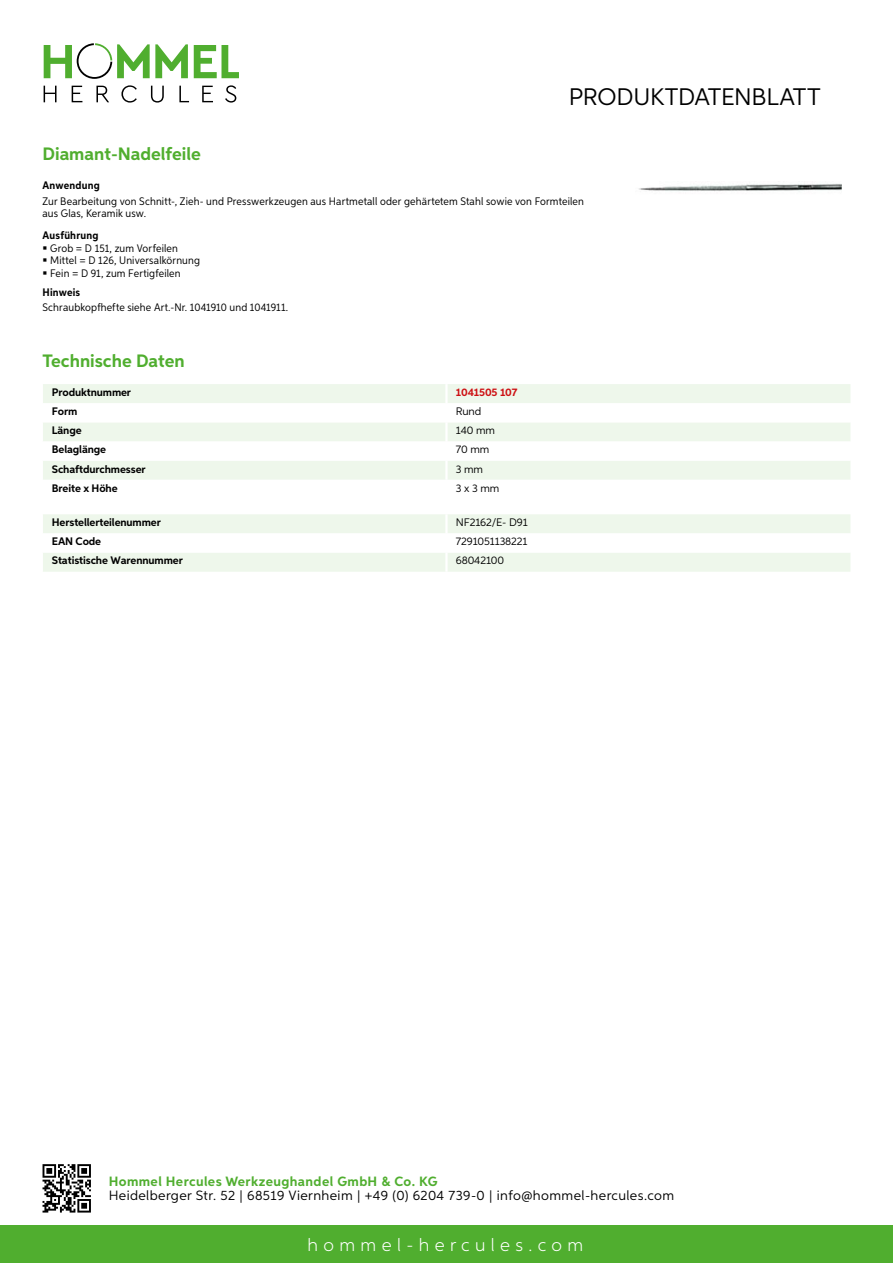
<style>
.page{position:relative;width:893px;height:1263px;background:#fff}
.page>*{position:absolute;margin:0;border:0;box-sizing:border-box;transform-origin:0 0}
.t1{font:24px "Aspira";letter-spacing:-.01em;color:#000}
.t2{font:700 18px "Aspira";color:#50ae2f}
.t3{font:300 18px "Aspira";letter-spacing:.3em;color:#fff}
.t4{font:13.5px "Aspira";letter-spacing:.03em;color:#000}
.t5{font:700 13.5px "Aspira";letter-spacing:.03em;color:#50ae2f}
.t6{font:10.95px/12.8px "Aspira Nar";letter-spacing:.015em;color:#000}
.t7{font:700 10.95px "Aspira";letter-spacing:-.01em;color:#000}
.t8{font:10.95px "Aspira";letter-spacing:-.01em;color:#000}
.t9{font:700 10.95px "Aspira Nar";letter-spacing:.02em;color:#000}
.t10{font:700 10.95px "Aspira";letter-spacing:-.01em;color:#cd1013}
</style>
<div class="page">
<div style="left:0;top:1226px;width:893px;height:37px;background:#50ae2f"></div>
<svg style="left:43px;top:1164px;width:48px;height:48px"></svg>
<svg style="left:194px;top:45px;width:45px;height:33px"></svg>
<svg style="left:44px;top:43px;width:144px;height:36px"></svg>
<svg style="left:44px;top:86px;width:13px;height:16px"></svg>
<svg style="left:72px;top:86px;width:10px;height:16px"></svg>
<svg style="left:96px;top:86px;width:13px;height:16px"></svg>
<svg style="left:121px;top:85px;width:16px;height:18px"></svg>
<svg style="left:151px;top:86px;width:13px;height:17px"></svg>
<svg style="left:179px;top:86px;width:10px;height:16px"></svg>
<svg style="left:202px;top:86px;width:11px;height:16px"></svg>
<svg style="left:225px;top:85px;width:11px;height:18px"></svg>
<div style="left:43px;top:384px;width:807px;height:19px;background:#eef7eb"></div>
<svg style="left:43px;top:423px;width:807px;height:57px;fill:#eef7eb"></svg>
<hr style="left:445px;top:384px;width:3px;height:19px;background:#fff">
<hr style="left:445px;top:422px;width:3px;height:19px;background:#fff">
<hr style="left:445px;top:441px;width:3px;height:20px;background:#fff">
<hr style="left:445px;top:461px;width:3px;height:19px;background:#fff">
<svg style="left:43px;top:514px;width:807px;height:58px"></svg>
<hr style="left:445px;top:553px;width:3px;height:19px;background:#fff">
<img style="left:639px;top:183px;width:203px;height:8px">
<h1 class="t1" style="left:569px;top:82px;width:253px">Produktdatenblatt</h1>
<h2 class="t2" style="left:43px;top:142px;width:160px">Diamant-Nadelfeile</h2>
<p class="t9" style="left:43px;top:179px;width:59px">Anwendung</p>
<p class="t6" style="left:43px;top:195px;width:543px;line-height:12px">Zur Bearbeitung von Schnitt-, Zieh- und Presswerkzeugen aus Hartmetall oder gehärtetem Stahl sowie von Formteilen aus Glas, Keramik usw.</p>
<p class="t9" style="left:43px;top:228px;width:58px">Ausführung</p>
<p class="t6" style="left:50px;top:241px;width:151px">Grob = D 151, zum Vorfeilen<br>Mittel = D 126, Universalkörnung<br>Fein = D 91, zum Fertigfeilen</p>
<p class="t9" style="left:43px;top:286px;width:39px">Hinweis</p>
<p class="t6" style="left:43px;top:301px;width:247px">Schraubkopfhefte siehe Art.-Nr. 1041910 und 1041911.</p>
<h2 class="t2" style="left:43px;top:350px;width:144px">Technische Daten</h2>
<p class="t7" style="left:52px;top:385px;width:81px">Produktnummer</p>
<p class="t10" style="left:456px;top:385px;width:63px">1041505 107</p>
<p class="t7" style="left:52px;top:405px;width:27px">Form</p>
<p class="t8" style="left:456px;top:405px;width:27px">Rund</p>
<p class="t7" style="left:52px;top:424px;width:31px">Länge</p>
<p class="t8" style="left:456px;top:424px;width:41px">140 mm</p>
<p class="t7" style="left:52px;top:443px;width:56px">Belaglänge</p>
<p class="t8" style="left:456px;top:443px;width:35px">70 mm</p>
<p class="t7" style="left:52px;top:462px;width:95px">Schaftdurchmesser</p>
<p class="t8" style="left:456px;top:462px;width:29px">3 mm</p>
<p class="t7" style="left:52px;top:481px;width:67px">Breite x Höhe</p>
<p class="t8" style="left:456px;top:481px;width:45px">3 x 3 mm</p>
<p class="t7" style="left:52px;top:516px;width:111px">Herstellerteilenummer</p>
<p class="t8" style="left:456px;top:516px;width:73px">N F2162/E- D91</p>
<p class="t7" style="left:52px;top:535px;width:51px">EAN Code</p>
<p class="t8" style="left:456px;top:535px;width:73px">7291051138221</p>
<p class="t7" style="left:52px;top:554px;width:132px">Statistische Warennummer</p>
<p class="t8" style="left:456px;top:554px;width:50px">68042100</p>
<p class="t5" style="left:109px;top:1172px;width:330px">Hommel Hercules Werkzeughandel GmbH &amp; Co. KG</p>
<p class="t4" style="left:109px;top:1187px;width:567px">Heidelberger Str. 52 | 68519 Viernheim | +49 (0) 6204 739-0 | info@hommel-hercules.com</p>
<h2 class="t3" style="left:307px;top:1234px;width:277px">hommel-hercules.com</h2>
</div>
